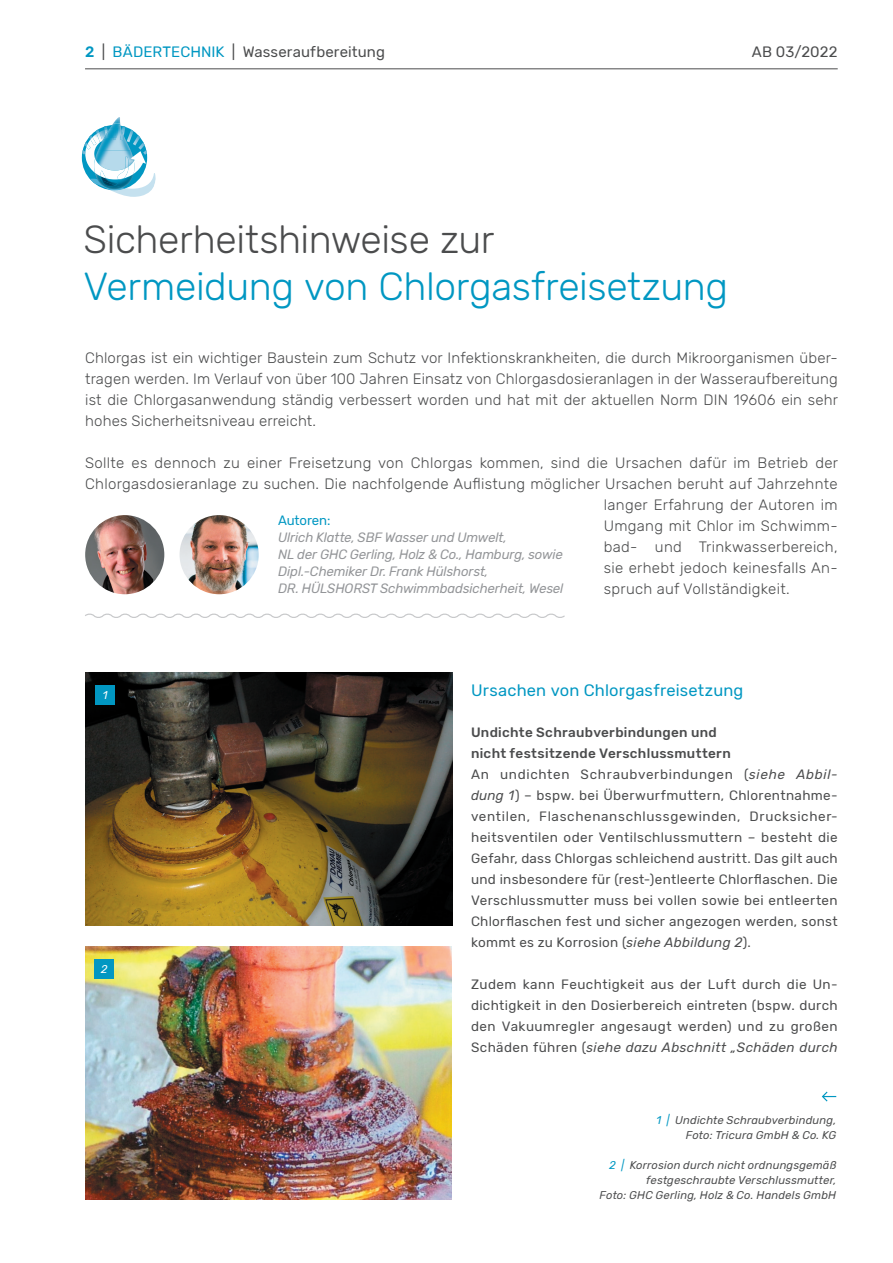
<style>
.page{position:relative;width:893px;height:1263px;background:#fff}
.page>*{position:absolute;margin:0;border:0;box-sizing:border-box;transform-origin:0 0}
.t1{font:300 39px "Rubik";letter-spacing:-.01em;color:#0197c2}
.t2{font:300 39px "Rubik";letter-spacing:-.01em;color:#4b4c4d}
.t3{font:16.5px "Rubik";letter-spacing:.01em;color:#0197c2}
.t4{font:300 15px/21px "Rubik";letter-spacing:.02em;color:#4b4c4d;text-align:justify}
.t5{font:15px "Rubik";letter-spacing:.01em;color:#4b4c4d}
.t6{font:13.5px/21px "Rubik";letter-spacing:.03em;color:#4b4c4d}
.t7{font:italic 13.5px/17px "Rubik";letter-spacing:-.01em;color:#939598}
.t8{font:13.5px "Rubik";letter-spacing:-.01em;color:#0197c2}
.t9{font:italic 11.25px/15px "Rubik";letter-spacing:.02em;color:#4b4c4d;text-align:right}
.t10{font:italic 11.25px "Rubik";color:#fff}
.s1{font-weight:500;color:#0197c2}
.s2{color:#0197c2}
.s3{font-weight:500}
.s4{font-style:italic}
</style>
<div class="page">
<hr style="left:85px;top:68px;width:753px;height:1px;background:#4b4c4d">
<svg style="left:85px;top:613px;width:480px;height:5px"></svg>
<img style="left:85px;top:515px;width:79px;height:79px;border-radius:40px">
<img style="left:180px;top:515px;width:79px;height:79px;border-radius:40px">
<svg style="left:82px;top:117px;width:74px;height:80px"></svg>
<img style="left:85px;top:673px;width:367px;height:253px">
<img style="left:85px;top:947px;width:367px;height:252px">
<div style="left:96px;top:685px;width:19px;height:19px;background:#0197c2"></div>
<div style="left:95px;top:959px;width:19px;height:19px;background:#0197c2"></div>
<svg style="left:822px;top:1091px;width:14px;height:10px"></svg>
<p class="t5" style="left:85px;top:43px;width:301px"><span class="s1">2</span> | <span class="s2">BÄDERTECHNIK</span> | Wasseraufbereitung</p>
<p class="t5" style="left:752px;top:43px;width:87px">AB 03/2022</p>
<h1 class="t2" style="left:84px;top:218px;width:412px">Sicherheitshinweise zur</h1>
<h1 class="t1" style="left:84px;top:265px;width:646px">Vermeidung von Chlorgasfreisetzung</h1>
<p class="t4" style="left:85px;top:348px;width:754px">Chlorgas ist ein wichtiger Baustein zum Schutz vor Infektionskrankheiten, die durch Mikroorganismen über&shy;tragen werden. Im Verlauf von über 100 Jahren Einsatz von Chlorgasdosieranlagen in der Wasseraufbereitung ist die Chlorgasanwendung ständig verbessert worden und hat mit der aktuellen Norm DIN 19606 ein sehr hohes Sicherheitsniveau erreicht.</p>
<p class="t4" style="left:85px;top:453px;width:754px">Sollte es dennoch zu einer Freisetzung von Chlorgas kommen, sind die Ursachen dafür im Betrieb der</p>
<p class="t4" style="left:85px;top:474px;width:754px">Chlorgasdosieranlage zu suchen. Die nachfolgende Auflistung möglicher Ursachen beruht auf Jahrzehnte</p>
<p class="t4" style="left:604px;top:495px;width:235px">langer Erfahrung der Autoren im</p>
<p class="t4" style="left:604px;top:516px;width:235px">Umgang mit Chlor im Schwimm-</p>
<p class="t4" style="left:604px;top:537px;width:235px">bad- und Trinkwasserbereich,</p>
<p class="t4" style="left:604px;top:558px;width:235px">sie erhebt jedoch keinesfalls An-</p>
<p class="t4" style="left:604px;top:579px;width:187px">spruch auf Vollständigkeit.</p>
<p class="t8" style="left:278px;top:512px;width:54px">Autoren:</p>
<p class="t7" style="left:278px;top:529px;width:287px">Ulrich Klatte, SBF Wasser und Umwelt,<br>NL der GHC Gerling, Holz &amp; Co., Hamburg, sowie Dipl.-Chemiker Dr. Frank Hülshorst,<br>DR. HÜLSHORST Schwimmbadsicherheit, Wesel</p>
<p class="t10" style="left:103px;top:689px;width:6px">1</p>
<p class="t10" style="left:101px;top:962px;width:8px">2</p>
<p class="t3" style="left:471px;top:681px;width:274px">Ursachen von Chlorgasfreisetzung</p>
<p class="t6" style="left:471px;top:722px;width:368px"><span class="s3">Undichte Schraubverbindungen und<br>nicht festsitzende Verschlussmuttern<br></span>An undichten Schraubverbindungen (<span class="s4">siehe Abbil&shy;dung 1</span>) – bspw. bei Überwurfmuttern, Chlorentnahme&shy;ventilen, Flaschenanschlussgewinden, Drucksicher&shy;heitsventilen oder Ventilschlussmuttern – besteht die Gefahr, dass Chlorgas schleichend austritt. Das gilt auch und insbesondere für (rest-)entleerte Chlorflaschen. Die Verschlussmutter muss bei vollen sowie bei entleerten Chlorflaschen fest und sicher angezogen werden, sonst kommt es zu Korrosion (<span class="s4">siehe Abbildung 2</span>).</p>
<p class="t6" style="left:471px;top:974px;width:368px;text-align:justify">Zudem kann Feuchtigkeit aus der Luft durch die Un&shy;dichtigkeit in den Dosierbereich eintreten (bspw. durch den Vakuumregler angesaugt werden) und zu großen Schäden führen (<span class="s4">siehe dazu Abschnitt „Schäden durch</span></p>
<p class="t9" style="left:656px;top:1113px;width:181px"><span class="s2">1 |</span> Undichte Schraubverbindung,<br>Foto: Tricura GmbH &amp; Co. KG</p>
<p class="t9" style="left:600px;top:1158px;width:238px"><span class="s2">2 |</span> Korrosion durch nicht ordnungsgemäß festgeschraubte Verschlussmutter,<br>Foto: GHC Gerling, Holz &amp; Co. Handels GmbH</p>
</div>
